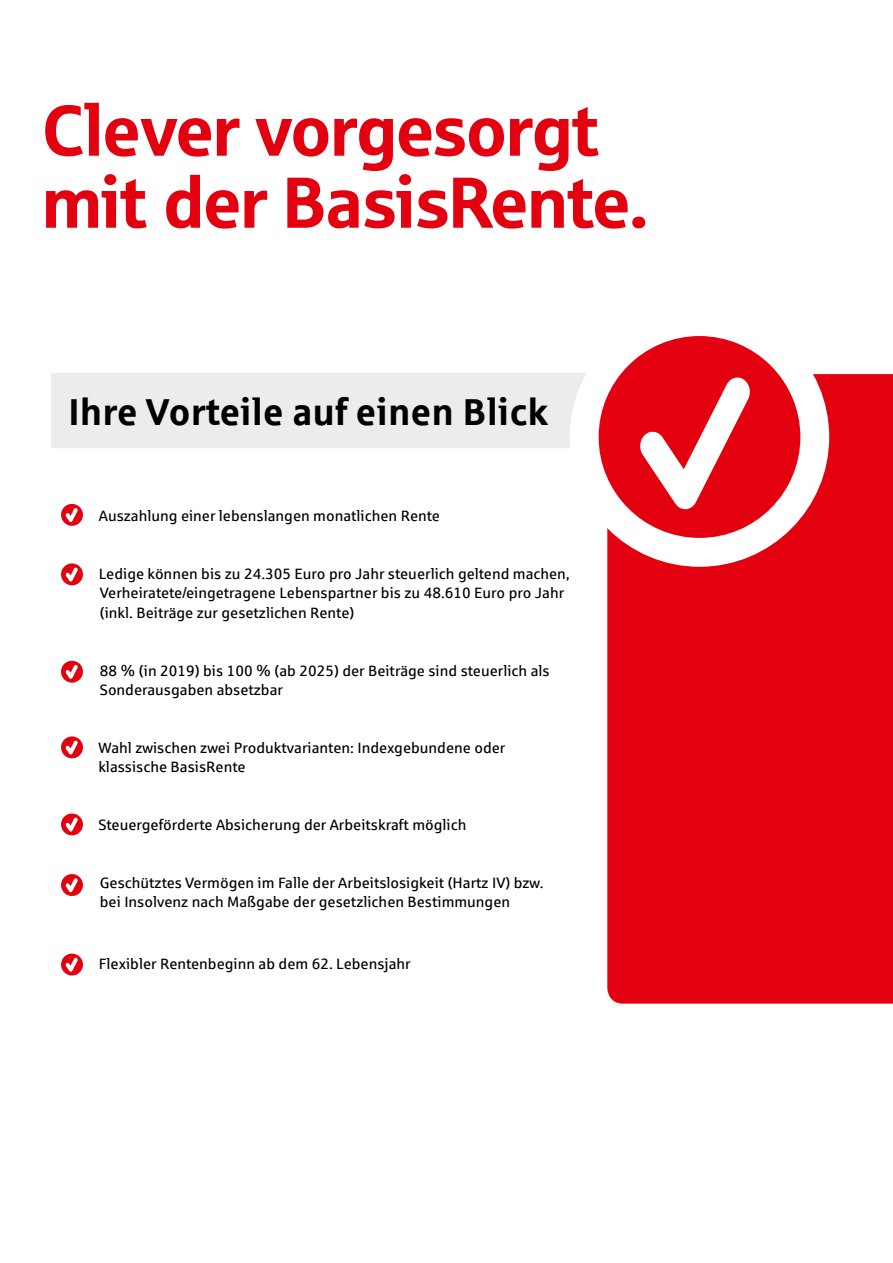
<style>
.page{position:relative;width:893px;height:1263px;background:#fff}
.page>*{position:absolute;margin:0;border:0;box-sizing:border-box;transform-origin:0 0}
.t1{font:72px/72px "Sparkasse Head";color:#e3000f}
.t2{font:700 37.5px "Sparkasse Rg";color:#000}
.t3{font:15px/19.5px "Sparkasse Rg";color:#000}
</style>
<div class="page">
<div style="left:607px;top:374px;width:286px;height:630px;background:#e3000f"></div>
<div style="left:51px;top:373px;width:536px;height:76px;background:#ececed"></div>
<hr style="left:51px;top:448px;width:536px;height:2px;background:#fff">
<svg style="left:570px;top:336px;width:259px;height:231px;fill:#e3000f"></svg>
<svg style="left:60px;top:660px;width:24px;height:23px"></svg>
<div style="left:60px;top:659px;width:24px;height:25px;border:2px solid #fff;border-radius:50%"></div>
<svg style="left:64px;top:664px;width:15px;height:16px"></svg>
<svg style="left:60px;top:563px;width:24px;height:23px"></svg>
<div style="left:60px;top:562px;width:24px;height:25px;border:2px solid #fff;border-radius:50%"></div>
<svg style="left:64px;top:566px;width:15px;height:16px"></svg>
<svg style="left:60px;top:503px;width:24px;height:23px"></svg>
<div style="left:60px;top:502px;width:24px;height:25px;border:2px solid #fff;border-radius:50%"></div>
<svg style="left:64px;top:507px;width:15px;height:16px"></svg>
<svg style="left:60px;top:736px;width:24px;height:23px"></svg>
<div style="left:60px;top:735px;width:24px;height:25px;border:2px solid #fff;border-radius:50%"></div>
<svg style="left:64px;top:739px;width:15px;height:16px"></svg>
<svg style="left:60px;top:813px;width:24px;height:23px"></svg>
<div style="left:60px;top:812px;width:24px;height:25px;border:2px solid #fff;border-radius:50%"></div>
<svg style="left:64px;top:816px;width:15px;height:16px"></svg>
<svg style="left:60px;top:873px;width:24px;height:24px"></svg>
<div style="left:60px;top:872px;width:24px;height:25px;border:2px solid #fff;border-radius:50%"></div>
<svg style="left:64px;top:877px;width:15px;height:16px"></svg>
<svg style="left:60px;top:953px;width:24px;height:23px"></svg>
<div style="left:60px;top:952px;width:24px;height:25px;border:2px solid #fff;border-radius:50%"></div>
<svg style="left:64px;top:956px;width:15px;height:17px"></svg>
<h1 class="t1" style="left:43px;top:92px;width:607px">Clever vorgesorgt mit der BasisRente.</h1>
<h2 class="t2" style="left:68px;top:388px;width:482px">Ihre Vorteile auf einen Blick</h2>
<p class="t3" style="left:99px;top:506px;width:343px">Auszahlung einer lebenslangen monatlichen Rente</p>
<p class="t3" style="left:99px;top:563px;width:472px">Ledige können bis zu 24.305 Euro pro Jahr steuerlich geltend machen,<br>Verheiratete/eingetragene Lebenspartner bis zu 48.610 Euro pro Jahr (inkl. Beiträge zur gesetzlichen Rente)</p>
<p class="t3" style="left:100px;top:660px;width:451px">88 % (in 2019) bis 100 % (ab 2025) der Beiträge sind steuerlich als<br>Sonderausgaben absetzbar</p>
<p class="t3" style="left:98px;top:737px;width:409px">Wahl zwischen zwei Produktvarianten: Indexgebundene oder klassische BasisRente</p>
<p class="t3" style="left:98px;top:814px;width:370px">Steuergeförderte Absicherung der Arbeitskraft möglich</p>
<p class="t3" style="left:100px;top:872px;width:445px">Geschütztes Vermögen im Falle der Arbeitslosigkeit (Hartz IV) bzw. bei Insolvenz nach Maßgabe der gesetzlichen Bestimmungen</p>
<p class="t3" style="left:99px;top:954px;width:313px">Flexibler Rentenbeginn ab dem 62. Lebensjahr</p>
</div>
